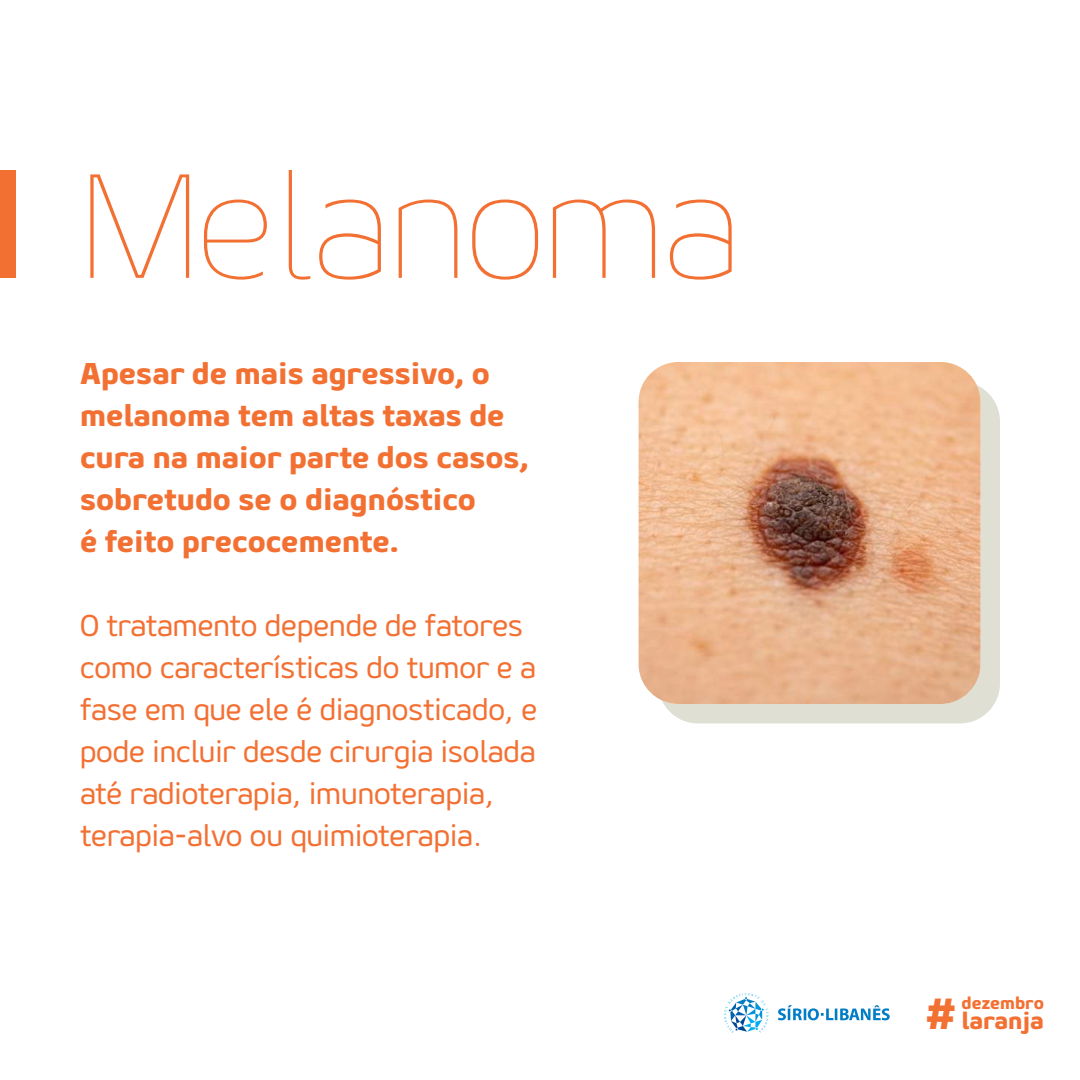
<style>
.page{position:relative;width:1080px;height:1080px;background:#fff}
.page>*{position:absolute;margin:0;border:0;box-sizing:border-box;transform-origin:0 0}
.t1{font:100 147.7px "Geon";color:#f37033}
.t2{font:800 43.5px "Geon";color:#f37033}
.t3{font:30px/42px "Geon";color:#f37033}
.t4{font:800 30px/42px "Geon";color:#f37033}
.t5{font:800 23.8px "Geon";color:#f37033}
.t6{font:800 17.1px "Geon";color:#f37033}
</style>
<div class="page">
<svg style="left:778px;top:1005px;width:112px;height:15px"></svg>
<svg style="left:724px;top:993px;width:45px;height:40px"></svg>
<div style="left:658px;top:381px;width:342px;height:342px;background:#dfe0d3;border-radius:40px"></div>
<div style="left:0;top:170px;width:16px;height:108px;background:#f37033"></div>
<img style="left:639px;top:362px;width:342px;height:342px">
<h1 class="t1" style="left:80px;top:131px;width:662px">Melanoma</h1>
<p class="t4" style="left:80px;top:351px;width:450px">Apesar de mais agressivo, o melanoma tem altas taxas de cura na maior parte dos casos, sobretudo se o diagnóstico<br>é feito precocemente.</p>
<p class="t3" style="left:80px;top:604px;width:459px">O tratamento depende de fatores como características do tumor e a fase em que ele é diagnosticado, e pode incluir desde cirurgia isolada até radioterapia, imunoterapia, terapia-alvo ou quimioterapia.</p>
<h2 class="t2" style="left:925px;top:984px;width:33px">#</h2>
<p class="t6" style="left:962px;top:992px;width:84px">dezembro</p>
<p class="t5" style="left:962px;top:1004px;width:84px">laranja</p>
</div>
